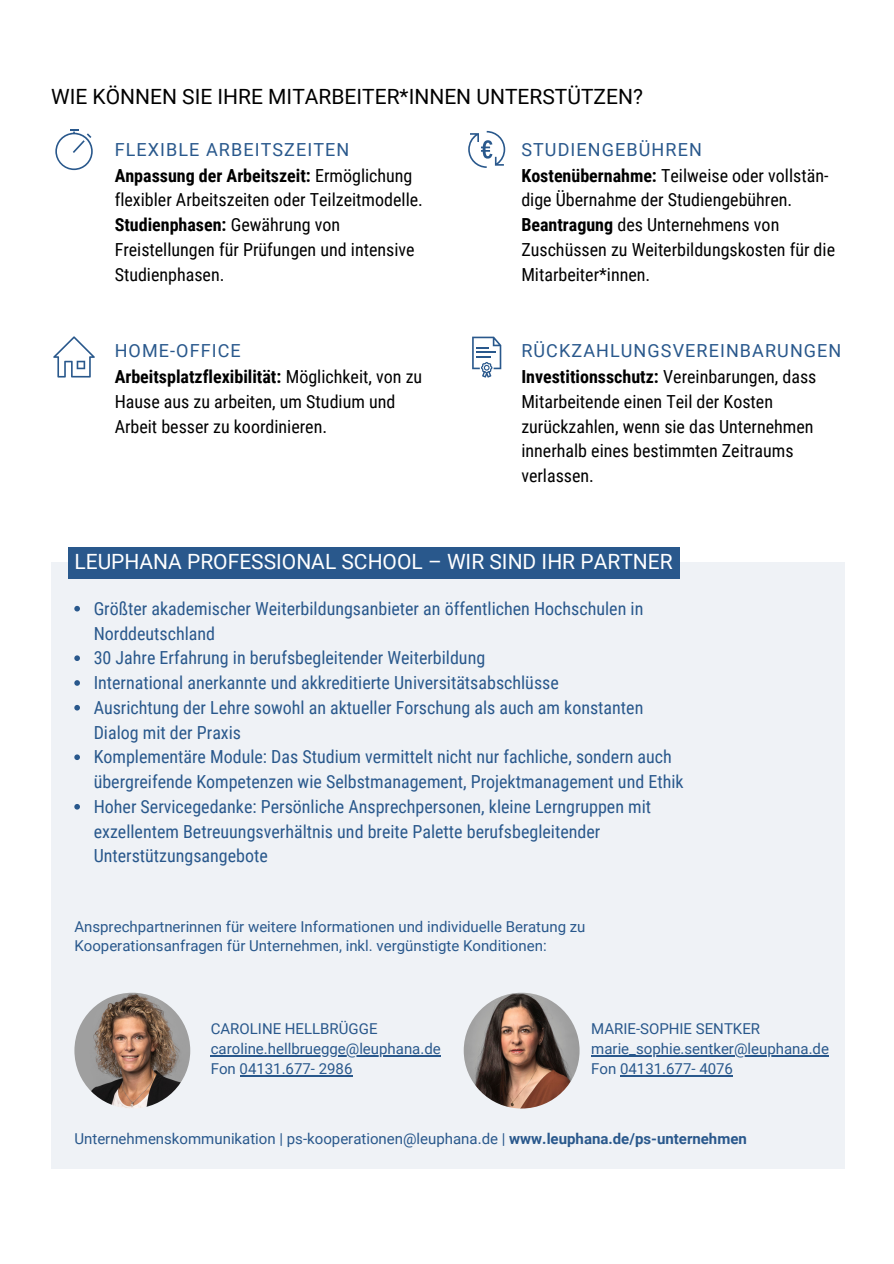
<style>
.page{position:relative;width:894px;height:1264px;background:#fff}
.page>*{position:absolute;margin:0;border:0;box-sizing:border-box;transform-origin:0 0}
.t1{font:21px "Roboto";color:#000}
.t2{font:21px "Roboto";color:#fff}
.t3{font:18px/24.8px "Roboto Condensed";color:#29588c}
.t4{font:18px/24.8px "Roboto Condensed";color:#000}
.t5{font:18px "Roboto";letter-spacing:.06em;color:#29588c}
.t6{font:15px/20.2px "Roboto";color:#29588c}
.s1{font-weight:700}
</style>
<div class="page">
<svg style="left:55px;top:129px;width:38px;height:41px"></svg>
<svg style="left:468px;top:131px;width:37px;height:37px"></svg>
<svg style="left:53px;top:336px;width:42px;height:41px"></svg>
<svg style="left:472px;top:336px;width:29px;height:41px"></svg>
<div style="left:68px;top:546px;width:611px;height:32px;background:#29588c"></div>
<div style="left:51px;top:563px;width:793px;height:606px;background:#eff2f6"></div>
<p class="t1" style="left:51px;top:85px;width:593px">WIE KÖNNEN SIE IHRE MITARBEITER*INNEN UNTERSTÜTZEN?</p>
<p class="t5" style="left:115px;top:139px;width:236px">FLEXIBLE ARBEITSZEITEN</p>
<p class="t4" style="left:115px;top:163px;width:310px"><span class="s1">Anpassung der Arbeitszeit:</span> Ermöglichung flexibler Arbeitszeiten oder Teilzeitmodelle.<br><span class="s1">Studienphasen:</span> Gewährung von Freistellungen für Prüfungen und intensive Studienphasen.</p>
<p class="t5" style="left:521px;top:139px;width:182px">STUDIENGEBÜHREN</p>
<p class="t4" style="left:521px;top:163px;width:315px"><span class="s1">Kostenübernahme:</span> Teilweise oder vollstän&shy;dige Übernahme der Studiengebühren.<br><span class="s1">Beantragung</span> des Unternehmens von Zuschüssen zu Weiterbildungskosten für die Mitarbeiter*innen.</p>
<p class="t5" style="left:115px;top:340px;width:128px">HOME-OFFICE</p>
<p class="t4" style="left:115px;top:364px;width:309px"><span class="s1">Arbeitsplatzflexibilität:</span> Möglichkeit, von zu<br>Hause aus zu arbeiten, um Studium und<br>Arbeit besser zu koordinieren.</p>
<p class="t5" style="left:521px;top:340px;width:321px">RÜCKZAHLUNGSVEREINBARUNGEN</p>
<p class="t4" style="left:521px;top:364px;width:296px"><span class="s1">Investitionsschutz:</span> Vereinbarungen, dass Mitarbeitende einen Teil der Kosten zurückzahlen, wenn sie das Unternehmen innerhalb eines bestimmten Zeitraums verlassen.</p>
<p class="t2" style="left:74px;top:550px;width:599px">LEUPHANA PROFESSIONAL SCHOOL – WIR SIND IHR PARTNER</p>
<p class="t3" style="left:94px;top:596px;width:551px">Größter akademischer Weiterbildungsanbieter an öffentlichen Hochschulen in<br>Norddeutschland</p>
<h1 class="t3" style="left:94px;top:646px;width:393px">30 Jahre Erfahrung in berufsbegleitender Weiterbildung</h1>
<p class="t3" style="left:94px;top:670px;width:466px">International anerkannte und akkreditierte Universitätsabschlüsse</p>
<p class="t3" style="left:94px;top:695px;width:551px">Ausrichtung der Lehre sowohl an aktueller Forschung als auch am konstanten<br>Dialog mit der Praxis</p>
<p class="t3" style="left:94px;top:745px;width:591px">Komplementäre Module: Das Studium vermittelt nicht nur fachliche, sondern auch übergreifende Kompetenzen wie Selbstmanagement, Projektmanagement und Ethik</p>
<p class="t3" style="left:94px;top:794px;width:559px">Hoher Servicegedanke: Persönliche Ansprechpersonen, kleine Lerngruppen mit exzellentem Betreuungsverhältnis und breite Palette berufsbegleitender<br>Unterstützungsangebote</p>
<p class="t6" style="left:74px;top:917px;width:512px;line-height:19.2px">Ansprechpartnerinnen für weitere Informationen und individuelle Beratung zu<br>Kooperationsanfragen für Unternehmen, inkl. vergünstigte Konditionen:</p>
<p class="t6" style="left:211px;top:1018px;width:231px">CAROLINE HELLBRÜGGE caroline.hellbruegge@leuphana.de<br>Fon 04131.677- 2986</p>
<p class="t6" style="left:591px;top:1018px;width:239px">MARIE-SOPHIE SENTKER marie_sophie.sentker@leuphana.de<br>Fon 04131.677- 4076</p>
<p class="t6" style="left:74px;top:1128px;width:673px">Unternehmenskommunikation | ps-kooperationen@leuphana.de | <span class="s1">www.leuphana.de/ps-unternehmen</span></p>
</div>
